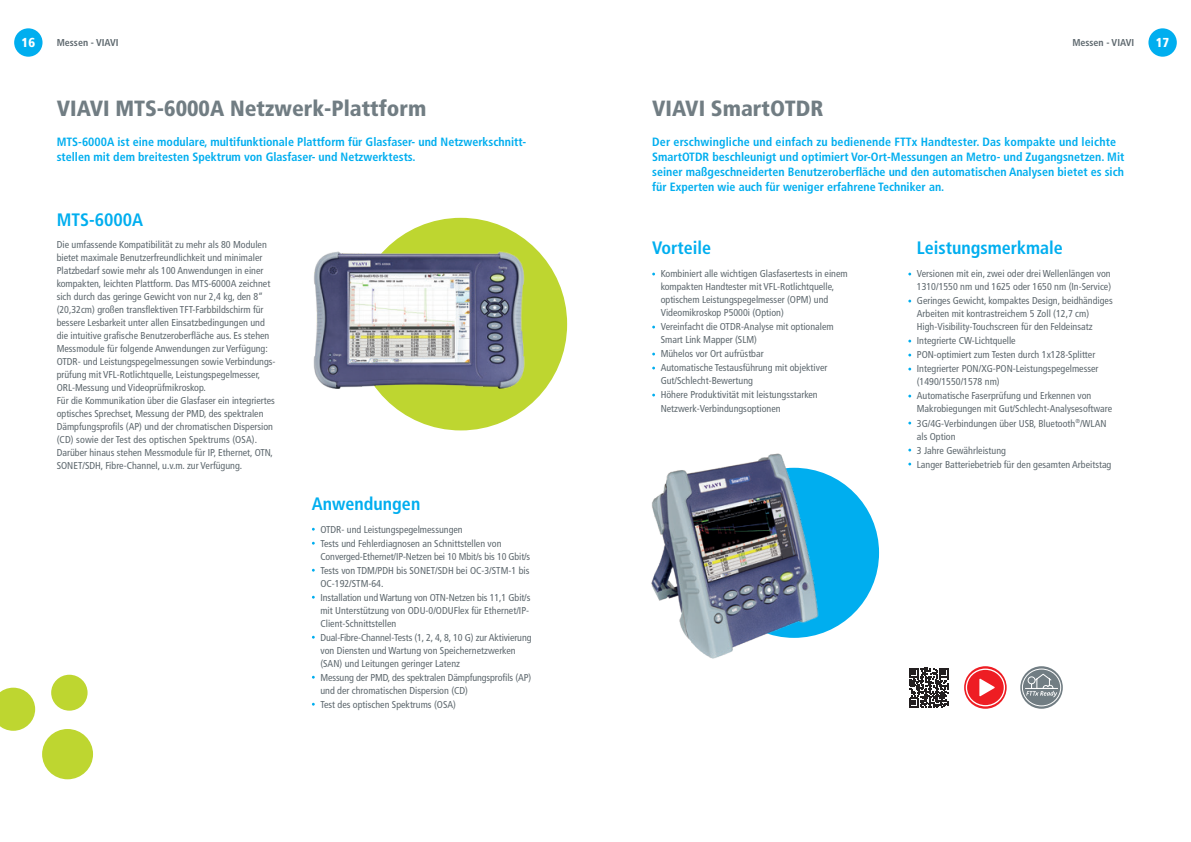
<style>
.page{position:relative;width:1191px;height:842px;background:#fff}
.page>*{position:absolute;margin:0;border:0;box-sizing:border-box;transform-origin:0 0}
.t1{font:900 condensed 22px "Frutiger LT Std";color:#717d83}
.t2{font:700 condensed 18px "Frutiger LT Std";color:#00aeef}
.t3{font:900 condensed 13px "Frutiger LT Std";color:#fff}
.t4{font:700 condensed 12px/15px "Frutiger LT Std";color:#00aeef}
.t5{font:condensed 10px/13px "Frutiger LT Std";color:#5f696f}
.t6{font:700 condensed 10px "Frutiger LT Std";color:#5f696f}
</style>
<div class="page">
<div style="left:14px;top:28px;width:29px;height:29px;background:#00aeef;border-radius:50%"></div>
<div style="left:1148px;top:28px;width:28px;height:29px;background:#00aeef;border-radius:50%"></div>
<div style="left:354px;top:218px;width:213px;height:212px;background:#bed630;border-radius:50%"></div>
<div style="left:709px;top:468px;width:170px;height:170px;background:#00aeef;border-radius:50%"></div>
<img style="left:651px;top:453px;width:188px;height:206px">
<img style="left:313px;top:231px;width:226px;height:177px">
<div style="left:42px;top:729px;width:51px;height:50px;background:#bed630;border-radius:50%"></div>
<div style="left:51px;top:675px;width:37px;height:36px;background:#bed630;border-radius:50%"></div>
<svg style="left:0;top:688px;width:35px;height:43px"></svg>
<svg style="left:909px;top:668px;width:39px;height:39px"></svg>
<svg style="left:964px;top:666px;width:42px;height:43px"></svg>
<div style="left:965px;top:668px;width:40px;height:38px;border:1px solid #fff;border-radius:50%"></div>
<svg style="left:979px;top:678px;width:16px;height:18px"></svg>
<svg style="left:1020px;top:666px;width:42px;height:43px"></svg>
<div style="left:1022px;top:668px;width:39px;height:38px;border:1px solid #fff;border-radius:50%"></div>
<svg style="left:1024px;top:673px;width:35px;height:24px"></svg>
<h3 class="t3" style="left:22px;top:35px;width:15px">16</h3>
<h3 class="t3" style="left:1155px;top:35px;width:15px">17</h3>
<p class="t6" style="left:57px;top:37px;width:63px">Messen - VIAVI</p>
<p class="t6" style="left:1072px;top:37px;width:63px">Messen - VIAVI</p>
<h1 class="t1" style="left:57px;top:95px;width:371px">VIAVI MTS-6000A Netzwerk-Plattform</h1>
<p class="t4" style="left:57px;top:134px;width:471px">MTS-6000A ist eine modulare, multifunktionale Plattform für Glasfaser- und Netzwerkschnitt&shy;stellen mit dem breitesten Spektrum von Glasfaser- und Netzwerktests.</p>
<h2 class="t2" style="left:57px;top:209px;width:88px">MTS-6000A</h2>
<p class="t5" style="left:57px;top:238px;width:220px">Die umfassende Kompatibilität zu mehr als 80 Modulen bietet maximale Benutzerfreundlichkeit und minimaler Platzbedarf sowie mehr als 100 Anwendungen in einer kompakten, leichten Plattform. Das MTS-6000A zeichnet sich durch das geringe Gewicht von nur 2,4 kg, den 8“ (20,32cm) großen transflektiven TFT-Farbbildschirm für bessere Lesbarkeit unter allen Einsatzbedingungen und die intuitive grafische Benutzeroberfläche aus. Es stehen Messmodule für folgende Anwendungen zur Verfügung:<br>OTDR- und Leistungspegelmessungen sowie Verbindungs&shy;prüfung mit VFL-Rotlichtquelle, Leistungspegelmesser, ORL-Messung und Videoprüfmikroskop.<br>Für die Kommunikation über die Glasfaser ein integriertes optisches Sprechset, Messung der PMD, des spektralen Dämpfungsprofils (AP) und der chromatischen Dispersion (CD) sowie der Test des optischen Spektrums (OSA).<br>Darüber hinaus stehen Messmodule für IP, Ethernet, OTN, SONET/SDH, Fibre-Channel, u.v.m. zur Verfügung.</p>
<h2 class="t2" style="left:312px;top:493px;width:110px">Anwendungen</h2>
<p class="t5" style="left:320px;top:522px;width:183px;line-height:14px">OTDR- und Leistungspegelmessungen<br>Tests und Fehlerdiagnosen an Schnittstellen von</p>
<p class="t5" style="left:320px;top:549px;width:211px;line-height:14px">Converged-Ethernet/IP-Netzen bei 10 Mbit/s bis 10 Gbit/s<br>Tests von TDM/PDH bis SONET/SDH bei OC-3/STM-1 bis</p>
<p class="t5" style="left:320px;top:576px;width:211px;line-height:14px">OC-192/STM-64.<br>Installation und Wartung von OTN-Netzen bis 11,1 Gbit/s</p>
<p class="t5" style="left:320px;top:604px;width:210px">mit Unterstützung von ODU-0/ODUFlex für Ethernet/IP-<br>Client-Schnittstellen</p>
<p class="t5" style="left:320px;top:631px;width:213px">Dual-Fibre-Channel-Tests (1, 2, 4, 8, 10 G) zur Aktivierung von Diensten und Wartung von Speichernetzwerken (SAN) und Leitungen geringer Latenz</p>
<p class="t5" style="left:320px;top:671px;width:212px">Messung der PMD, des spektralen Dämpfungsprofils (AP) und der chromatischen Dispersion (CD)</p>
<p class="t5" style="left:320px;top:698px;width:137px">Test des optischen Spektrums (OSA)</p>
<h1 class="t1" style="left:652px;top:95px;width:173px">VIAVI SmartOTDR</h1>
<p class="t4" style="left:652px;top:134px;width:474px">Der erschwingliche und einfach zu bedienende FTTx Handtester. Das kompakte und leichte SmartOTDR beschleunigt und optimiert Vor-Ort-Messungen an Metro- und Zugangsnetzen. Mit seiner maßgeschneiderten Benutzeroberfläche und den automatischen Analysen bietet es sich für Experten wie auch für weniger erfahrene Techniker an.</p>
<h2 class="t2" style="left:652px;top:238px;width:61px">Vorteile</h2>
<p class="t5" style="left:660px;top:268px;width:188px">Kombiniert alle wichtigen Glasfasertests in einem kompakten Handtester mit VFL-Rotlichtquelle, optischem Leistungspegelmesser (OPM) und Videomikroskop P5000i (Option)</p>
<p class="t5" style="left:660px;top:321px;width:175px">Vereinfacht die OTDR-Analyse mit optionalem<br>Smart Link Mapper (SLM)</p>
<p class="t5" style="left:660px;top:347px;width:168px;line-height:14px">Mühelos vor Ort aufrüstbar<br>Automatische Testausführung mit objektiver</p>
<p class="t5" style="left:660px;top:374px;width:158px;line-height:14px">Gut/Schlecht-Bewertung<br>Höhere Produktivität mit leistungsstarken<br>Netzwerk-Verbindungsoptionen</p>
<h2 class="t2" style="left:917px;top:238px;width:148px">Leistungsmerkmale</h2>
<p class="t5" style="left:917px;top:268px;width:196px">Versionen mit ein, zwei oder drei Wellenlängen von<br>1310/1550 nm und 1625 oder 1650 nm (In-Service)</p>
<p class="t5" style="left:917px;top:295px;width:197px">Geringes Gewicht, kompaktes Design, beidhändiges<br>Arbeiten mit kontrastreichem 5 Zoll (12,7 cm)<br>High-Visibility-Touchscreen für den Feldeinsatz</p>
<p class="t5" style="left:917px;top:334px;width:183px;line-height:14px">Integrierte CW-Lichtquelle<br>PON-optimiert zum Testen durch 1x128-Splitter<br>Integrierter PON/XG-PON-Leistungspegelmesser</p>
<p class="t5" style="left:917px;top:375px;width:176px;line-height:14px">(1490/1550/1578 nm)<br>Automatische Faserprüfung und Erkennen von</p>
<p class="t5" style="left:917px;top:402px;width:197px;line-height:14px">Makrobiegungen mit Gut/Schlecht-Analysesoftware<br>3G/4G-Verbindungen über USB, Bluetooth<sup>®</sup>/WLAN</p>
<p class="t5" style="left:917px;top:429px;width:196px;line-height:14px">als Option<br>3 Jahre Gewährleistung<br>Langer Batteriebetrieb für den gesamten Arbeitstag</p>
</div>
